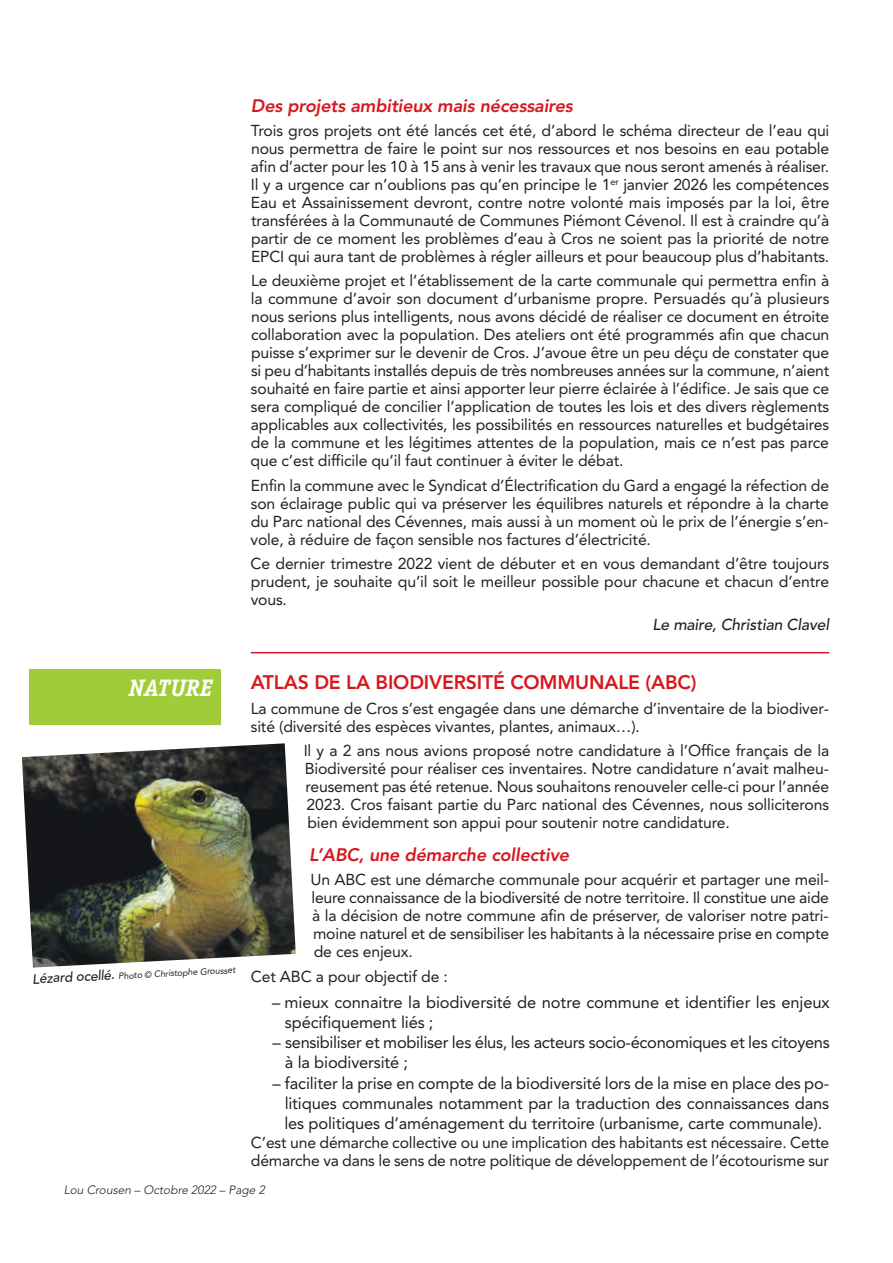
<style>
.page{position:relative;width:893px;height:1263px;background:#fff}
.page>*{position:absolute;margin:0;border:0;box-sizing:border-box;transform-origin:0 0}
.t1{font:italic 700 24px "Officina Serif";color:#fff}
.t2{font:800 19.5px "Avenir";letter-spacing:-.01em;color:#d7171f}
.t3{font:italic 800 18px "Avenir";letter-spacing:-.01em;color:#d7171f}
.t4{font:16.5px/20.2px "Avenir";letter-spacing:-.01em;color:#231f20}
.t5{font:15.75px/18px "Avenir";letter-spacing:-.01em;color:#231f20;text-align:justify}
.t6{font:italic 500 15.75px "Avenir";letter-spacing:-.01em;color:#231f20}
.t7{font:italic 300 12px "Avenir";color:#231f20}
.t8{font:italic 9px "Avenir";color:#231f20}
.s1{font-weight:500;font-size:13.5px}
</style>
<div class="page">
<hr style="left:251px;top:652px;width:578px;height:1px;background:#d7171f">
<img style="left:22px;top:743px;width:274px;height:224px">
<div style="left:30px;top:670px;width:191px;height:55px;background:#a1cc3a"></div>
<p class="t3" style="left:251px;top:95px;width:324px">Des projets ambitieux mais nécessaires</p>
<p class="t5" style="left:251px;top:121px;width:580px">Trois gros projets ont été lancés cet été, d’abord le schéma directeur de l’eau qui nous permettra de faire le point sur nos ressources et nos besoins en eau potable afin d’acter pour les 10 à 15 ans à venir les travaux que nous seront amenés à réaliser.<br>Il y a urgence car n’oublions pas qu’en principe le 1<sup>er</sup> janvier 2026 les compétences Eau et Assainissement devront, contre notre volonté mais imposés par la loi, être transférées à la Communauté de Communes Piémont Cévenol. Il est à craindre qu’à partir de ce moment les problèmes d’eau à Cros ne soient pas la priorité de notre EPCI qui aura tant de problèmes à régler ailleurs et pour beaucoup plus d’habitants.</p>
<p class="t5" style="left:251px;top:271px;width:580px">Le deuxième projet et l’établissement de la carte communale qui permettra enfin à la commune d’avoir son document d’urbanisme propre. Persuadés qu’à plusieurs nous serions plus intelligents, nous avons décidé de réaliser ce document en étroite collaboration avec la population. Des ateliers ont été programmés afin que chacun puisse s’exprimer sur le devenir de Cros. J’avoue être un peu déçu de constater que si peu d’habitants installés depuis de très nombreuses années sur la commune, n’aient souhaité en faire partie et ainsi apporter leur pierre éclairée à l’édifice. Je sais que ce sera compliqué de concilier l’application de toutes les lois et des divers règlements applicables aux collectivités, les possibilités en ressources naturelles et budgétaires de la commune et les légitimes attentes de la population, mais ce n’est pas parce que c’est difficile qu’il faut continuer à éviter le débat.</p>
<p class="t5" style="left:251px;top:476px;width:580px">Enfin la commune avec le Syndicat d’Électrification du Gard a engagé la réfection de son éclairage public qui va préserver les équilibres naturels et répondre à la charte du Parc national des Cévennes, mais aussi à un moment où le prix de l’énergie s’en&shy;vole, à réduire de façon sensible nos factures d’électricité.</p>
<p class="t5" style="left:251px;top:554px;width:580px">Ce dernier trimestre 2022 vient de débuter et en vous demandant d’être toujours prudent, je souhaite qu’il soit le meilleur possible pour chacune et chacun d’entre vous.</p>
<p class="t6" style="left:652px;top:615px;width:178px">Le maire, Christian Clavel</p>
<h1 class="t1" style="left:129px;top:679px;width:85px">NATURE</h1>
<p class="t8" style="left:32px;top:975px;width:205px;rotate:-3deg"><span class="s1">Lézard ocellé.</span> Photo © Christophe Grousset</p>
<p class="t2" style="left:251px;top:667px;width:447px">ATLAS DE LA BIODIVERSITÉ COMMUNALE (ABC)</p>
<p class="t5" style="left:251px;top:699px;width:580px">La commune de Cros s’est engagée dans une démarche d’inventaire de la biodiver&shy;sité (diversité des espèces vivantes, plantes, animaux…).</p>
<p class="t5" style="left:304px;top:741px;width:527px">Il y a 2 ans nous avions proposé notre candidature à l’Office français de la Biodiversité pour réaliser ces inventaires. Notre candidature n’avait malheu&shy;reusement pas été retenue. Nous souhaitons renouveler celle-ci pour l’année 2023. Cros faisant partie du Parc national des Cévennes, nous solliciterons bien évidemment son appui pour soutenir notre candidature.</p>
<p class="t3" style="left:309px;top:844px;width:261px">L’ABC, une démarche collective</p>
<p class="t5" style="left:311px;top:870px;width:520px">Un ABC est une démarche communale pour acquérir et partager une meil&shy;leure connaissance de la biodiversité de notre territoire. Il constitue une aide à la décision de notre commune afin de préserver, de valoriser notre patri&shy;moine naturel et de sensibiliser les habitants à la nécessaire prise en compte de ces enjeux.</p>
<p class="t5" style="left:251px;top:967px;width:199px">Cet ABC a pour objectif de :</p>
<p class="t4" style="left:285px;top:991px;width:546px;text-indent:-13px">– mieux connaitre la biodiversité de notre commune et identifier les enjeux spécifiquement liés ;</p>
<p class="t4" style="left:285px;top:1032px;width:546px;text-indent:-12px">– sensibiliser et mobiliser les élus, les acteurs socio-économiques et les citoyens à la biodiversité ;</p>
<p class="t4" style="left:284px;top:1072px;width:546px;text-align:justify;text-indent:-12px">– faciliter la prise en compte de la biodiversité lors de la mise en place des po&shy;litiques communales notamment par la traduction des connaissances dans les politiques d’aménagement du territoire (urbanisme, carte communale).</p>
<p class="t5" style="left:251px;top:1133px;width:580px">C’est une démarche collective ou une implication des habitants est nécessaire. Cette démarche va dans le sens de notre politique de développement de l’écotourisme sur</p>
<p class="t7" style="left:64px;top:1183px;width:203px">Lou Crousen – Octobre 2022 – Page 2</p>
</div>
